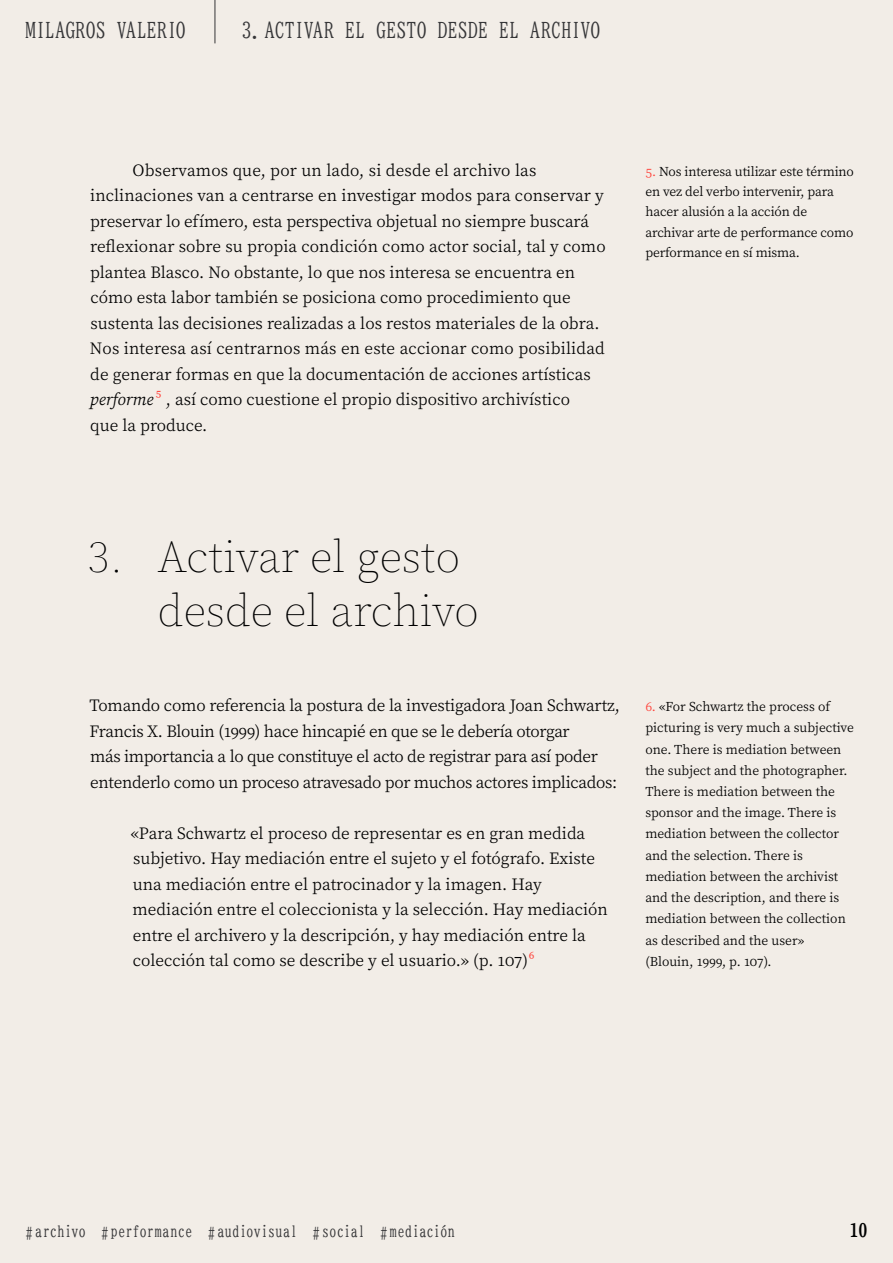
<style>
.page{position:relative;width:893px;height:1263px;background:#f2ede7}
.page>*{position:absolute;margin:0;border:0;box-sizing:border-box;transform-origin:0 0}
.t1{font:45px/54px "Source Serif Variable";color:#000}
.t2{font:21px "BIZUD Mincho";letter-spacing:-.025em;color:#363638}
.t3{font:700 18px "BIZUD Mincho";color:#000}
.Texto_Tab{font:17.1px/25.5px "Source Serif Variable";color:#000}
.Cita{font:17.1px/25.5px "Source Serif Variable";color:#000}
.Texto{font:17.1px/25.5px "Source Serif Variable";letter-spacing:-.02em;color:#000}
.t4{font:15px "BIZUD Mincho";letter-spacing:-.005em;color:#363638}
.t5{font:13.5px/21.3px "Source Serif Variable";color:#000}
.s1{font-style:italic}
.s2{color:#ff423a}
</style>
<div class="page">
<hr style="left:215px;top:0;width:1px;height:43px;background:#363638">
<p class="t2" style="left:26px;top:20px;width:162px">MILAGROS VALERIO</p>
<p class="t2" style="left:242px;top:20px;width:360px">3. ACTIVAR EL GESTO DESDE EL ARCHIVO</p>
<p class="Texto_Tab" style="left:90px;top:157px;width:517px;text-indent:43px">Observamos que, por un lado, si desde el archivo las inclinaciones van a centrarse en investigar modos para conservar y preservar lo efímero, esta perspectiva objetual no siempre buscará reflexionar sobre su propia condición como actor social, tal y como plantea Blasco. No obstante, lo que nos interesa se encuentra en cómo esta labor también se posiciona como procedimiento que sustenta las decisiones realizadas a los restos materiales de la obra.<br>Nos interesa así centrarnos más en este accionar como posibilidad de generar formas en que la documentación de acciones artísticas <span class="s1">performe</span> <span class="s2">⁵</span> , así como cuestione el propio dispositivo archivístico<br>que la produce.</p>
<p class="t5" style="left:645px;top:161px;width:210px;line-height:20.4px"><span class="s2">5.</span> Nos interesa utilizar este término en vez del verbo intervenir, para hacer alusión a la acción de archivar arte de performance como performance en sí misma.</p>
<h2 class="t1" style="left:158px;top:530px;width:322px;text-indent:-70px">3. Activar el gesto desde el archivo</h2>
<p class="Texto" style="left:89px;top:693px;width:532px">Tomando como referencia la postura de la investigadora Joan Schwartz, Francis X. Blouin (1999) hace hincapié en que se le debería otorgar<br>más importancia a lo que constituye el acto de registrar para así poder entenderlo como un proceso atravesado por muchos actores implicados:</p>
<p class="Cita" style="left:131px;top:820px;width:479px">«Para Schwartz el proceso de representar es en gran medida subjetivo. Hay mediación entre el sujeto y el fotógrafo. Existe una mediación entre el patrocinador y la imagen. Hay mediación entre el coleccionista y la selección. Hay mediación entre el archivero y la descripción, y hay mediación entre la colección tal como se describe y el usuario.» (p. 107)<span class="s2">⁶</span></p>
<p class="t5" style="left:645px;top:696px;width:210px"><span class="s2">6.</span> «For Schwartz the process of picturing is very much a subjective one. There is mediation between the subject and the photographer.<br>There is mediation between the sponsor and the image. There is mediation between the collector and the selection. There is mediation between the archivist and the description, and there is mediation between the collection as described and the user» (Blouin, 1999, p. 107).</p>
<p class="t4" style="left:26px;top:1224px;width:431px"># archivo #performance # audiovisual # social #mediación</p>
<p class="t3" style="left:849px;top:1221px;width:19px">10</p>
</div>
